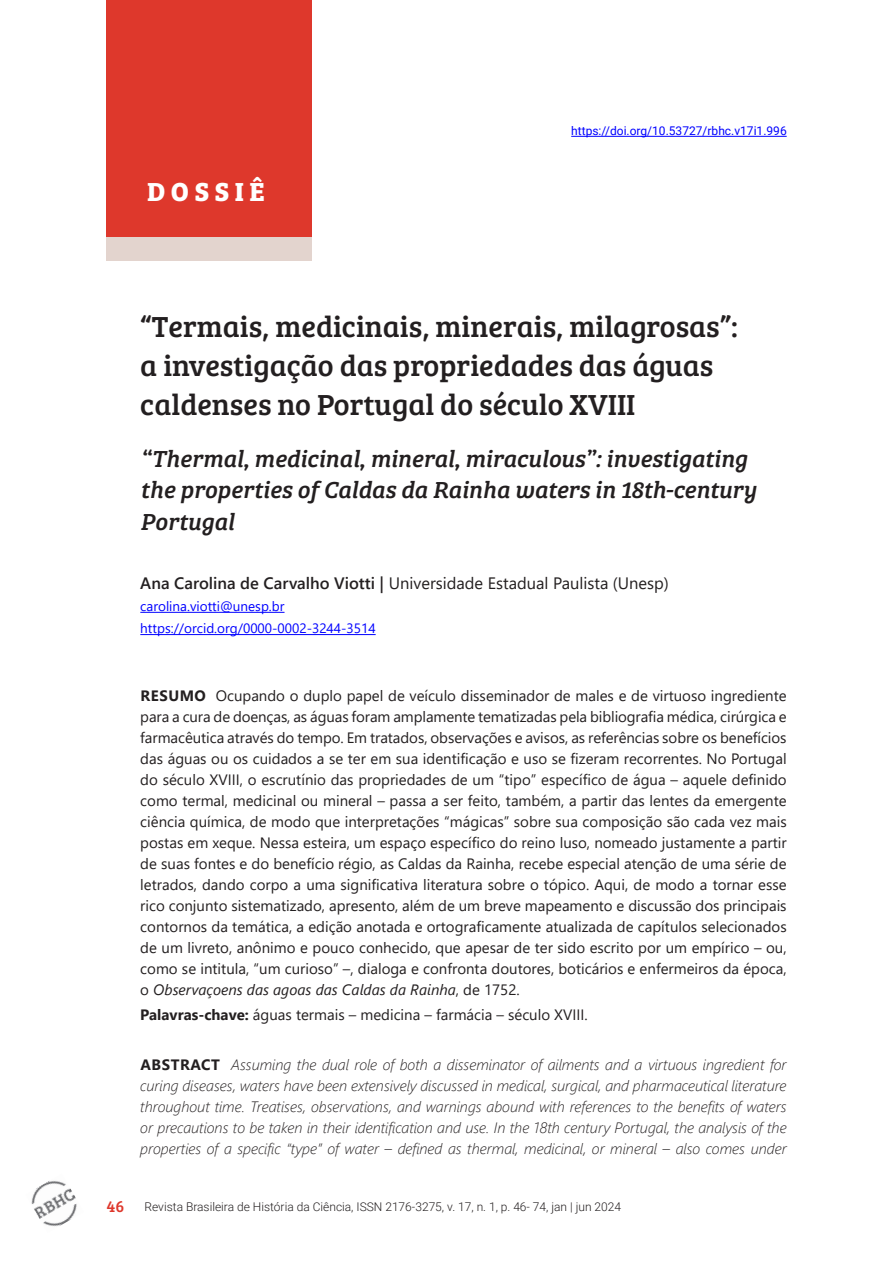
<style>
.page{position:relative;width:893px;height:1263px;background:#fff}
.page>*{position:absolute;margin:0;border:0;box-sizing:border-box;transform-origin:0 0}
._1titulo{font:30px/39px "Bree Serif";color:#231f20}
.t1{font:700 27px "Bree Serif";letter-spacing:.2em;color:#fff}
._1a_titingles{font:italic 24px/31.5px "Bree Serif";color:#231f20}
._2autor{font:16.5px "Segoe UI";color:#231f20}
._4resumo{font:15px/21px "Segoe UI";color:#231f20;text-align:justify}
._4resumo-2{font:italic 300 15px/21px "Segoe UI";color:#231f20;text-align:justify}
._3instituição{font:13.5px "Segoe UI";color:#00f}
.t2{font:300 12px "Roboto";color:#231f20}
.DOI{font:12px "Roboto";color:#00f}
.s1{font-weight:600}
.s2{font-weight:700}
.s3{font-style:italic}
.s4{font-weight:700;font-style:normal}
.s5{font-family:"Bree Serif";font-weight:400;font-size:16.5px;color:#de382c}
</style>
<div class="page">
<img style="left:31px;top:1180px;width:46px;height:47px">
<div style="left:106px;top:66px;width:206px;height:195px;background:#e3d4ce"></div>
<div style="left:106px;top:0;width:206px;height:237px;background:#de382c"></div>
<hr style="left:571px;top:136px;width:216px;height:1px;background:#00f">
<hr style="left:140px;top:612px;width:145px;height:1px;background:#00f">
<hr style="left:140px;top:634px;width:236px;height:1px;background:#00f">
<p class="t1" style="left:147px;top:170px;width:119px">DOSSIÊ</p>
<p class="DOI" style="left:571px;top:123px;width:217px">https://doi.org/10.53727/rbhc.v17i1.996</p>
<p class="_1titulo" style="left:140px;top:305px;width:599px">“Termais, medicinais, minerais, milagrosas”: a investigação das propriedades das águas caldenses no Portugal do século XVIII</p>
<p class="_1a_titingles" style="left:140px;top:441px;width:618px">“Thermal, medicinal, mineral, miraculous”: investigating the properties of Caldas da Rainha waters in 18th-century<br>Portugal</p>
<p class="_2autor" style="left:140px;top:567px;width:530px"><span class="s1">Ana Carolina de Carvalho Viotti |</span> Universidade Estadual Paulista (Unesp)</p>
<p class="_3instituição" style="left:140px;top:594px;width:146px">carolina.viotti@unesp.br</p>
<p class="_3instituição" style="left:140px;top:616px;width:237px">https://orcid.org/0000-0002-3244-3514</p>
<p class="_4resumo" style="left:140px;top:683px;width:648px"><span class="s2">RESUMO</span> Ocupando o duplo papel de veículo disseminador de males e de virtuoso ingrediente para a cura de doenças, as águas foram amplamente tematizadas pela bibliografia médica, cirúrgica e farmacêutica através do tempo. Em tratados, observações e avisos, as referências sobre os benefícios das águas ou os cuidados a se ter em sua identificação e uso se fizeram recorrentes. No Portugal do século XVIII, o escrutínio das propriedades de um “tipo” específico de água – aquele definido como termal, medicinal ou mineral – passa a ser feito, também, a partir das lentes da emergente ciência química, de modo que interpretações “mágicas” sobre sua composição são cada vez mais postas em xeque. Nessa esteira, um espaço específico do reino luso, nomeado justamente a partir de suas fontes e do benefício régio, as Caldas da Rainha, recebe especial atenção de uma série de letrados, dando corpo a uma significativa literatura sobre o tópico. Aqui, de modo a tornar esse rico conjunto sistematizado, apresento, além de um breve mapeamento e discussão dos principais contornos da temática, a edição anotada e ortograficamente atualizada de capítulos selecionados de um livreto, anônimo e pouco conhecido, que apesar de ter sido escrito por um empírico – ou, como se intitula, “um curioso” –, dialoga e confronta doutores, boticários e enfermeiros da época, o <span class="s3">Observaçoens das agoas das Caldas da Rainha</span>, de 1752.</p>
<p class="_4resumo" style="left:140px;top:1003px;width:449px"><span class="s2">Palavras-chave:</span> águas termais – medicina – farmácia – século XVIII.</p>
<p class="_4resumo-2" style="left:140px;top:1052px;width:648px"><span class="s4">ABSTRACT</span> Assuming the dual role of both a disseminator of ailments and a virtuous ingredient for curing diseases, waters have been extensively discussed in medical, surgical, and pharmaceutical literature throughout time. Treatises, observations, and warnings abound with references to the benefits of waters or precautions to be taken in their identification and use. In the 18th century Portugal, the analysis of the properties of a specific “type” of water – defined as thermal, medicinal, or mineral – also comes under</p>
<p class="t2" style="left:107px;top:1198px;width:516px"><span class="s5">46</span> Revista Brasileira de História da Ciência, ISSN 2176-3275, v. 17, n. 1, p. 46- 74, jan | jun 2024</p>
</div>
